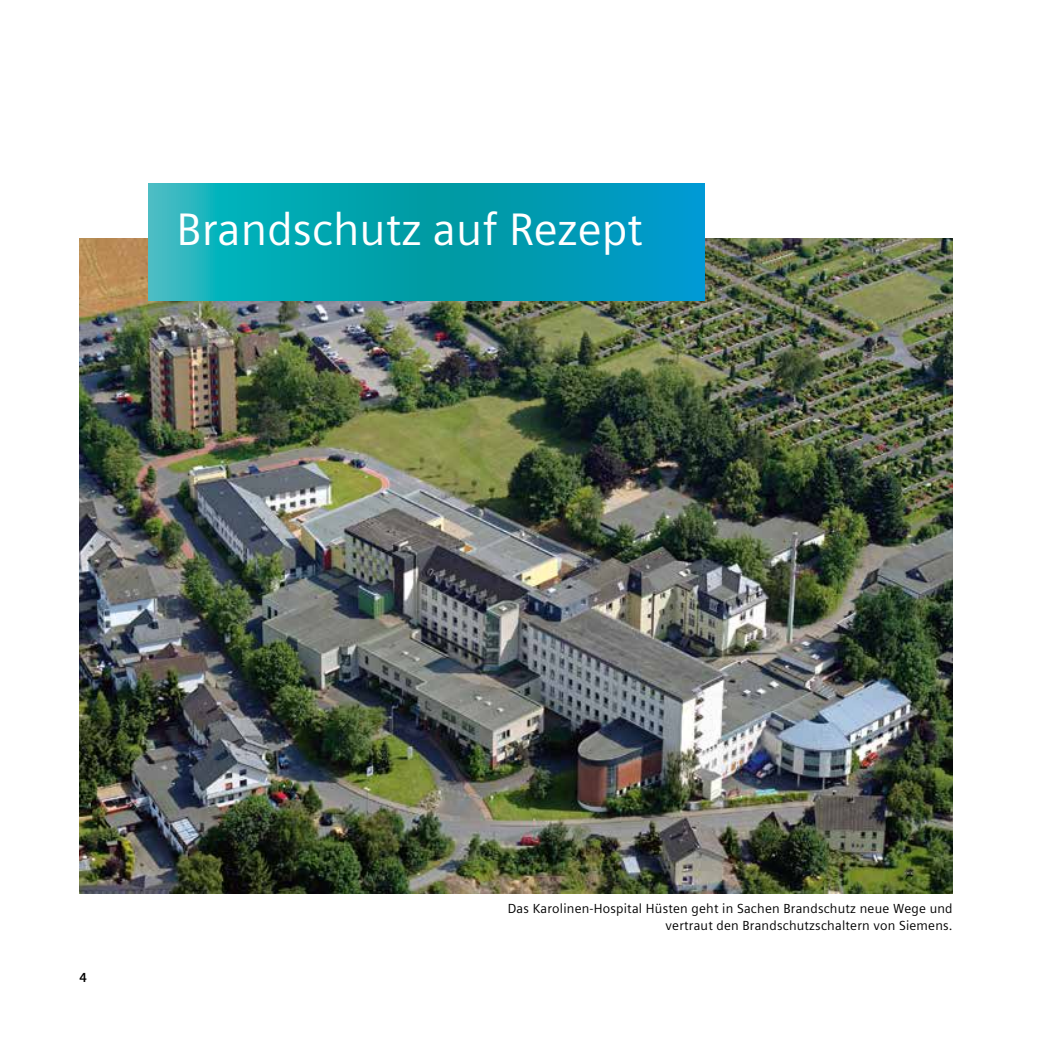
<style>
.page{position:relative;width:1042px;height:1042px;background:#fff}
.page>*{position:absolute;margin:0;border:0;box-sizing:border-box;transform-origin:0 0}
.t1{font:45.5px "Siemens Sans Global";color:#fff}
.t2{font:13.12px/17.2px "Siemens Sans Global";letter-spacing:.015em;color:#000;text-align:right}
.t3{font:700 13.12px "Siemens Sans Global";color:#000}
</style>
<div class="page">
<img style="left:79px;top:238px;width:873px;height:655px">
<svg style="left:149px;top:184px;width:555px;height:116px;background:#05a2b5"></svg>
<h1 class="t1" style="left:177px;top:194px;width:468px">Brandschutz auf Rezept</h1>
<p class="t3" style="left:79px;top:967px;width:9px">4</p>
<p class="t2" style="left:508px;top:899px;width:446px">Das Karolinen-Hospital Hüsten geht in Sachen Brandschutz neue Wege und vertraut den Brandschutzschaltern von Siemens.</p>
</div>
